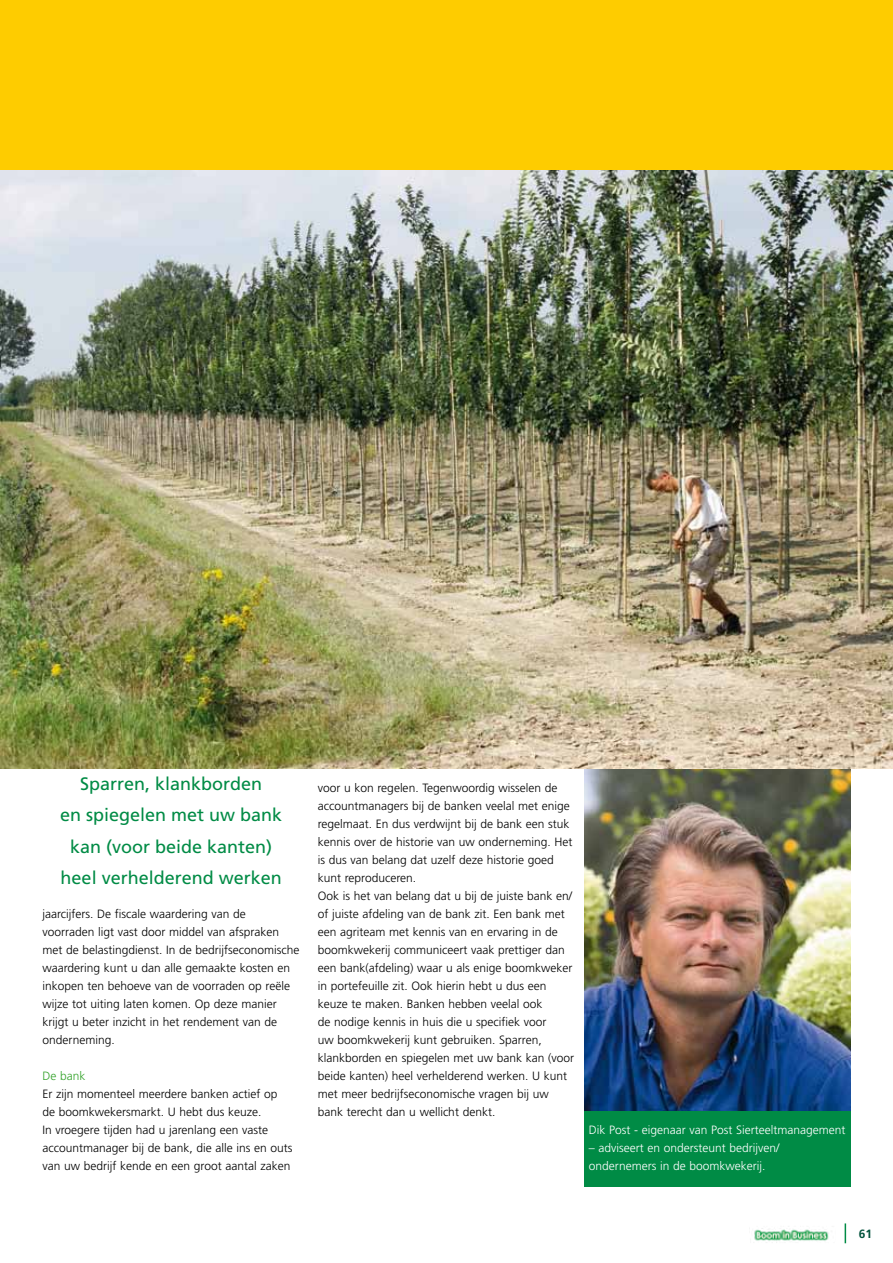
<style>
.page{position:relative;width:893px;height:1263px;background:#fff}
.page>*{position:absolute;margin:0;border:0;box-sizing:border-box;transform-origin:0 0}
.t1{font:18px/31.5px "Frutiger";color:#008b45;text-align:center}
.t2{font:300 12px/18px "Frutiger";color:#000}
.t3{font:300 12px/18px "Frutiger";color:#fff}
.t4{font:300 12px "Frutiger";color:#35a32c}
.t5{font:700 12px "Frutiger";color:#00523c}
</style>
<div class="page">
<svg style="left:845px;top:1223px;width:1px;height:20px"></svg>
<img style="left:754px;top:1228px;width:75px;height:15px">
<div style="left:0;top:0;width:893px;height:170px;background:#fecc00"></div>
<div style="left:584px;top:768px;width:266px;height:418px;background:#008b45"></div>
<img style="left:584px;top:768px;width:266px;height:343px">
<img style="left:0;top:170px;width:893px;height:598px">
<h1 class="t1" style="left:60px;top:768px;width:224px">Sparren, klankborden<br>en spiegelen met uw bank kan (voor beide kanten) heel verhelderend werken</h1>
<p class="t2" style="left:43px;top:905px;width:259px">jaarcijfers. De fiscale waardering van de voorraden ligt vast door middel van afspraken met de belastingdienst. In de bedrijfseconomische waardering kunt u dan alle gemaakte kosten en inkopen ten behoeve van de voorraden op reële wijze tot uiting laten komen. Op deze manier krijgt u beter inzicht in het rendement van de onderneming.</p>
<p class="t4" style="left:43px;top:1069px;width:45px">De bank</p>
<p class="t2" style="left:43px;top:1085px;width:252px">Er zijn momenteel meerdere banken actief op de boomkwekersmarkt. U hebt dus keuze.<br>In vroegere tijden had u jarenlang een vaste accountmanager bij de bank, die alle ins en outs van uw bedrijf kende en een groot aantal zaken</p>
<p class="t2" style="left:318px;top:779px;width:258px">voor u kon regelen. Tegenwoordig wisselen de accountmanagers bij de banken veelal met enige regelmaat. En dus verdwijnt bij de bank een stuk kennis over de historie van uw onderneming. Het is dus van belang dat uzelf deze historie goed kunt reproduceren.<br>Ook is het van belang dat u bij de juiste bank en/ of juiste afdeling van de bank zit. Een bank met een agriteam met kennis van en ervaring in de boomkwekerij communiceert vaak prettiger dan een bank(afdeling) waar u als enige boomkweker in portefeuille zit. Ook hierin hebt u dus een keuze te maken. Banken hebben veelal ook<br>de nodige kennis in huis die u specifiek voor<br>uw boomkwekerij kunt gebruiken. Sparren, klankborden en spiegelen met uw bank kan (voor beide kanten) heel verhelderend werken. U kunt met meer bedrijfseconomische vragen bij uw bank terecht dan u wellicht denkt.</p>
<p class="t3" style="left:589px;top:1121px;width:258px">Dik Post - eigenaar van Post Sierteeltmanagement</p>
<p class="t3" style="left:589px;top:1139px;width:192px">– adviseert en ondersteunt bedrijven/ ondernemers in de boomkwekerij.</p>
<p class="t5" style="left:859px;top:1227px;width:15px">61</p>
</div>
